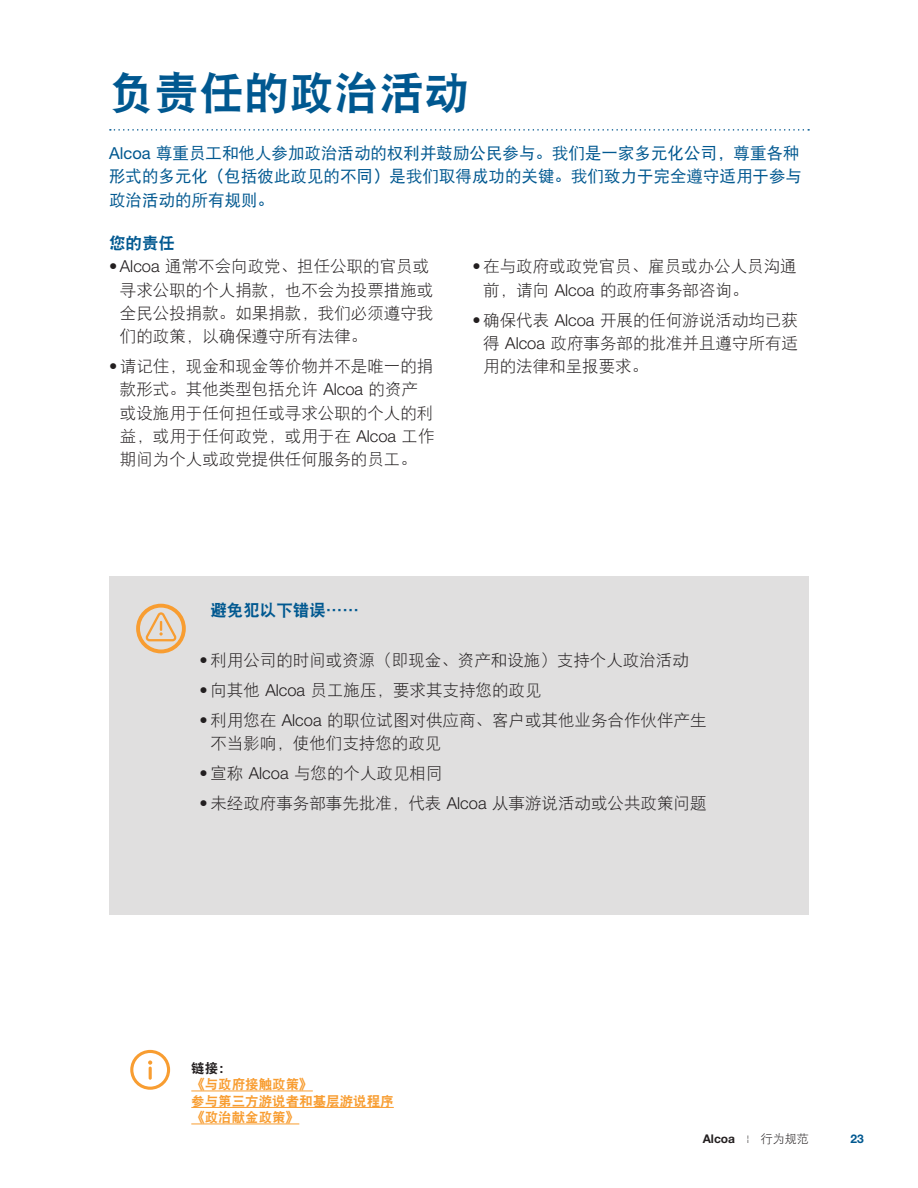
<style>
.page{position:relative;width:918px;height:1188px;background:#fff}
.page>*{position:absolute;margin:0;border:0;box-sizing:border-box;transform-origin:0 0}
.t1{font:45px "DFP Hei W9";color:#005890}
.t2{font:16.5px/23.2px "DFP Hei W3";color:#231f20}
.t3{font:16.5px/23.2px "DFP Hei W5";color:#005890}
.t4{font:16.5px "DFP Hei W9";color:#005890}
.t5{font:13.5px "DFP Hei W9";color:#f89d31}
.t6{font:13.5px "DFP Hei W9";color:#231f20}
.t7{font:700 12px "Helvetica Neue LT Pro";color:#231f20}
.t8{font:700 12px "Helvetica Neue LT Pro";color:#005890}
.s1{font-family:"Helvetica Neue LT Std"}
.s2{font-family:"Helvetica Neue LT Std";font-weight:300}
.s3{font-family:"DFP Hei W3";font-weight:400}
</style>
<div class="page">
<svg style="left:110px;top:129px;width:699px;height:2px"></svg>
<div style="left:109px;top:577px;width:700px;height:338px;background:#e0dfdf"></div>
<hr style="left:191px;top:1091px;width:122px;height:1px;background:#f89d31">
<hr style="left:191px;top:1107px;width:203px;height:1px;background:#f89d31">
<hr style="left:191px;top:1124px;width:108px;height:1px;background:#f89d31">
<svg style="left:130px;top:1050px;width:40px;height:40px"></svg>
<svg style="left:136px;top:604px;width:50px;height:49px"></svg>
<p class="t1" style="left:109px;top:70px;width:361px">负责任的政治活动</p>
<p class="t3" style="left:109px;top:142px;width:694px"><span class="s1">Alcoa</span> 尊重员工和他人参加政治活动的权利并鼓励公民参与。我们是一家多元化公司，尊重各种形式的多元化（包括彼此政见的不同）是我们取得成功的关键。我们致力于完全遵守适用于参与政治活动的所有规则。</p>
<p class="t4" style="left:109px;top:235px;width:67px">您的责任</p>
<p class="t2" style="left:120px;top:255px;width:315px;text-indent:-11px"><span class="s2">•Alcoa</span> 通常不会向政党、担任公职的官员或寻求公职的个人捐款，也不会为投票措施或全民公投捐款。如果捐款，我们必须遵守我们的政策，以确保遵守所有法律。</p>
<p class="t2" style="left:120px;top:355px;width:316px;text-indent:-11px"><span class="s2">•</span>请记住，现金和现金等价物并不是唯一的捐款形式。其他类型包括允许 <span class="s2">Alcoa</span> 的资产或设施用于任何担任或寻求公职的个人的利益，或用于任何政党，或用于在 <span class="s2">Alcoa</span> 工作期间为个人或政党提供任何服务的员工。</p>
<p class="t2" style="left:483px;top:255px;width:315px;text-indent:-11px"><span class="s2">•</span>在与政府或政党官员、雇员或办公人员沟通前，请向 <span class="s2">Alcoa</span> 的政府事务部咨询。</p>
<p class="t2" style="left:483px;top:308px;width:316px;text-align:justify;text-indent:-11px"><span class="s2">•</span>确保代表 <span class="s2">Alcoa</span> 开展的任何游说活动均已获得 <span class="s2">Alcoa</span> 政府事务部的批准并且遵守所有适用的法律和呈报要求。</p>
<p class="t4" style="left:210px;top:601px;width:150px">避免犯以下错误……</p>
<p class="t2" style="left:200px;top:648px;width:491px"><span class="s2">•</span>利用公司的时间或资源（即现金、资产和设施）支持个人政治活动</p>
<p class="t2" style="left:200px;top:678px;width:344px"><span class="s2">•</span>向其他 <span class="s2">Alcoa</span> 员工施压，要求其支持您的政见</p>
<p class="t2" style="left:210px;top:708px;width:498px;text-indent:-11px"><span class="s2">•</span>利用您在 <span class="s2">Alcoa</span> 的职位试图对供应商、客户或其他业务合作伙伴产生不当影响，使他们支持您的政见</p>
<p class="t2" style="left:200px;top:761px;width:245px"><span class="s2">•</span>宣称 <span class="s2">Alcoa</span> 与您的个人政见相同</p>
<p class="t2" style="left:200px;top:791px;width:509px"><span class="s2">•</span>未经政府事务部事先批准，代表 <span class="s2">Alcoa</span> 从事游说活动或公共政策问题</p>
<p class="t6" style="left:191px;top:1061px;width:42px">链接：</p>
<p class="t5" style="left:191px;top:1078px;width:123px">《与政府接触政策》</p>
<p class="t5" style="left:191px;top:1094px;width:204px">参与第三方游说者和基层游说程序</p>
<p class="t5" style="left:191px;top:1111px;width:109px">《政治献金政策》</p>
<p class="t7" style="left:703px;top:1131px;width:108px">Alcoa <span class="s3">| 行为规范</span></p>
<p class="t8" style="left:851px;top:1131px;width:15px">23</p>
</div>
